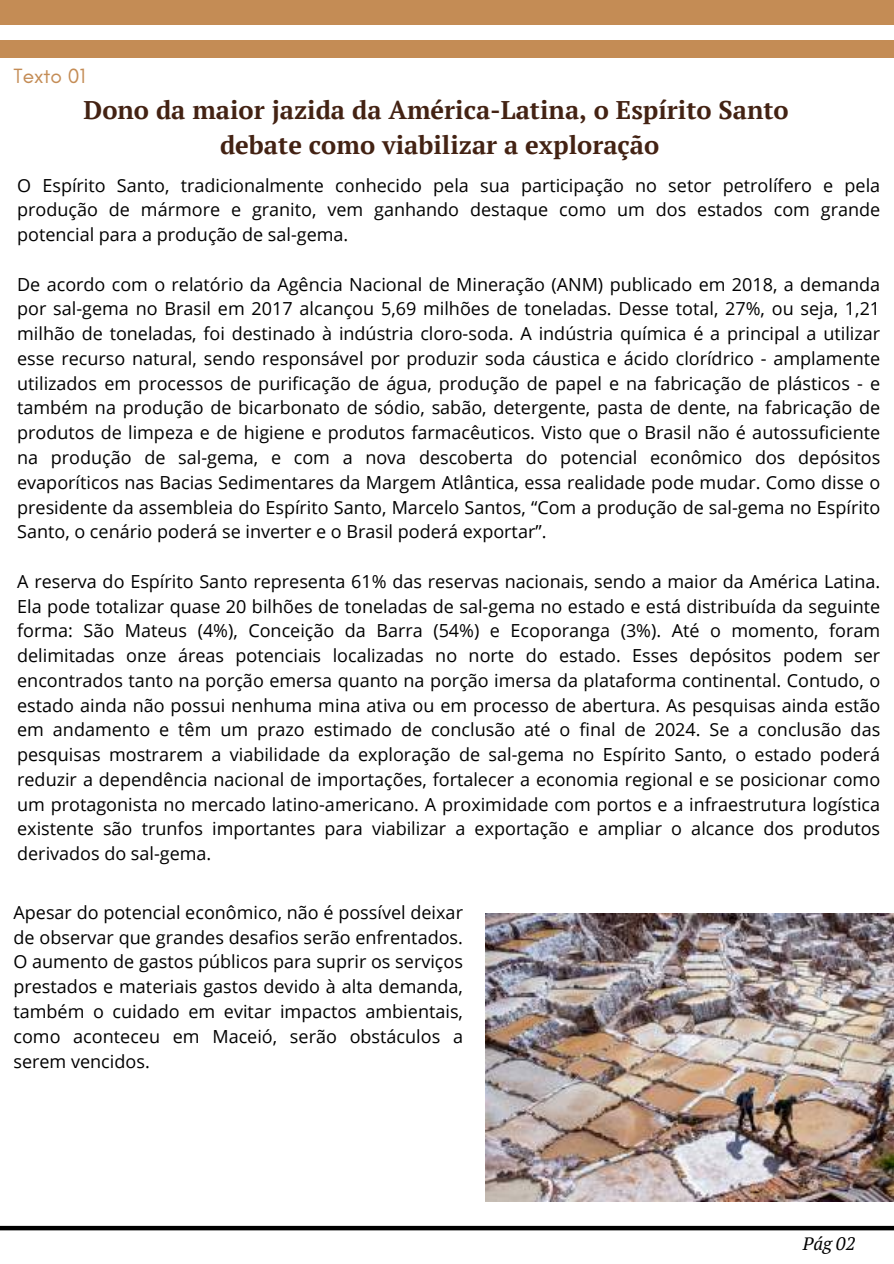
<style>
.page{position:relative;width:894px;height:1264px;background:#fff}
.page>*{position:absolute;margin:0;border:0;box-sizing:border-box;transform-origin:0 0}
.t1{font:700 25.5px/34.8px "PT Serif";color:#432213;text-align:center}
.t2{font:21px "Glacial Indifference";color:#c48c55}
.t3{font:18px/24.8px "Open Sans";color:#000;text-align:justify}
.t4{font:italic 18px "PT Serif";color:#000}
</style>
<div class="page">
<div style="left:0;top:0;width:893px;height:25px;background:#c48c55"></div>
<div style="left:0;top:40px;width:893px;height:18px;background:#c48c55"></div>
<div style="left:0;top:1225px;width:893px;height:5px;background:#000"></div>
<img style="left:485px;top:913px;width:408px;height:288px">
<p class="t2" style="left:13px;top:63px;width:73px">Texto 01</p>
<h1 class="t1" style="left:84px;top:92px;width:706px">Dono da maior jazida da América-Latina, o Espírito Santo debate como viabilizar a exploração</h1>
<p class="t3" style="left:17px;top:172px;width:864px">O Espírito Santo, tradicionalmente conhecido pela sua participação no setor petrolífero e pela produção de mármore e granito, vem ganhando destaque como um dos estados com grande potencial para a produção de sal-gema.</p>
<p class="t3" style="left:17px;top:271px;width:864px">De acordo com o relatório da Agência Nacional de Mineração (ANM) publicado em 2018, a demanda por sal-gema no Brasil em 2017 alcançou 5,69 milhões de toneladas. Desse total, 27%, ou seja, 1,21 milhão de toneladas, foi destinado à indústria cloro-soda. A indústria química é a principal a utilizar esse recurso natural, sendo responsável por produzir soda cáustica e ácido clorídrico - amplamente utilizados em processos de purificação de água, produção de papel e na fabricação de plásticos - e também na produção de bicarbonato de sódio, sabão, detergente, pasta de dente, na fabricação de produtos de limpeza e de higiene e produtos farmacêuticos. Visto que o Brasil não é autossuficiente na produção de sal-gema, e com a nova descoberta do potencial econômico dos depósitos evaporíticos nas Bacias Sedimentares da Margem Atlântica, essa realidade pode mudar. Como disse o presidente da assembleia do Espírito Santo, Marcelo Santos, “Com a produção de sal-gema no Espírito Santo, o cenário poderá se inverter e o Brasil poderá exportar”.</p>
<p class="t3" style="left:17px;top:568px;width:864px">A reserva do Espírito Santo representa 61% das reservas nacionais, sendo a maior da América Latina.<br>Ela pode totalizar quase 20 bilhões de toneladas de sal-gema no estado e está distribuída da seguinte forma: São Mateus (4%), Conceição da Barra (54%) e Ecoporanga (3%). Até o momento, foram delimitadas onze áreas potenciais localizadas no norte do estado. Esses depósitos podem ser encontrados tanto na porção emersa quanto na porção imersa da plataforma continental. Contudo, o estado ainda não possui nenhuma mina ativa ou em processo de abertura. As pesquisas ainda estão em andamento e têm um prazo estimado de conclusão até o final de 2024. Se a conclusão das pesquisas mostrarem a viabilidade da exploração de sal-gema no Espírito Santo, o estado poderá reduzir a dependência nacional de importações, fortalecer a economia regional e se posicionar como um protagonista no mercado latino-americano. A proximidade com portos e a infraestrutura logística existente são trunfos importantes para viabilizar a exportação e ampliar o alcance dos produtos derivados do sal-gema.</p>
<p class="t3" style="left:13px;top:899px;width:451px">Apesar do potencial econômico, não é possível deixar de observar que grandes desafios serão enfrentados.<br>O aumento de gastos públicos para suprir os serviços prestados e materiais gastos devido à alta demanda, também o cuidado em evitar impactos ambientais, como aconteceu em Maceió, serão obstáculos a serem vencidos.</p>
<p class="t4" style="left:802px;top:1231px;width:54px">Pág 02</p>
</div>
